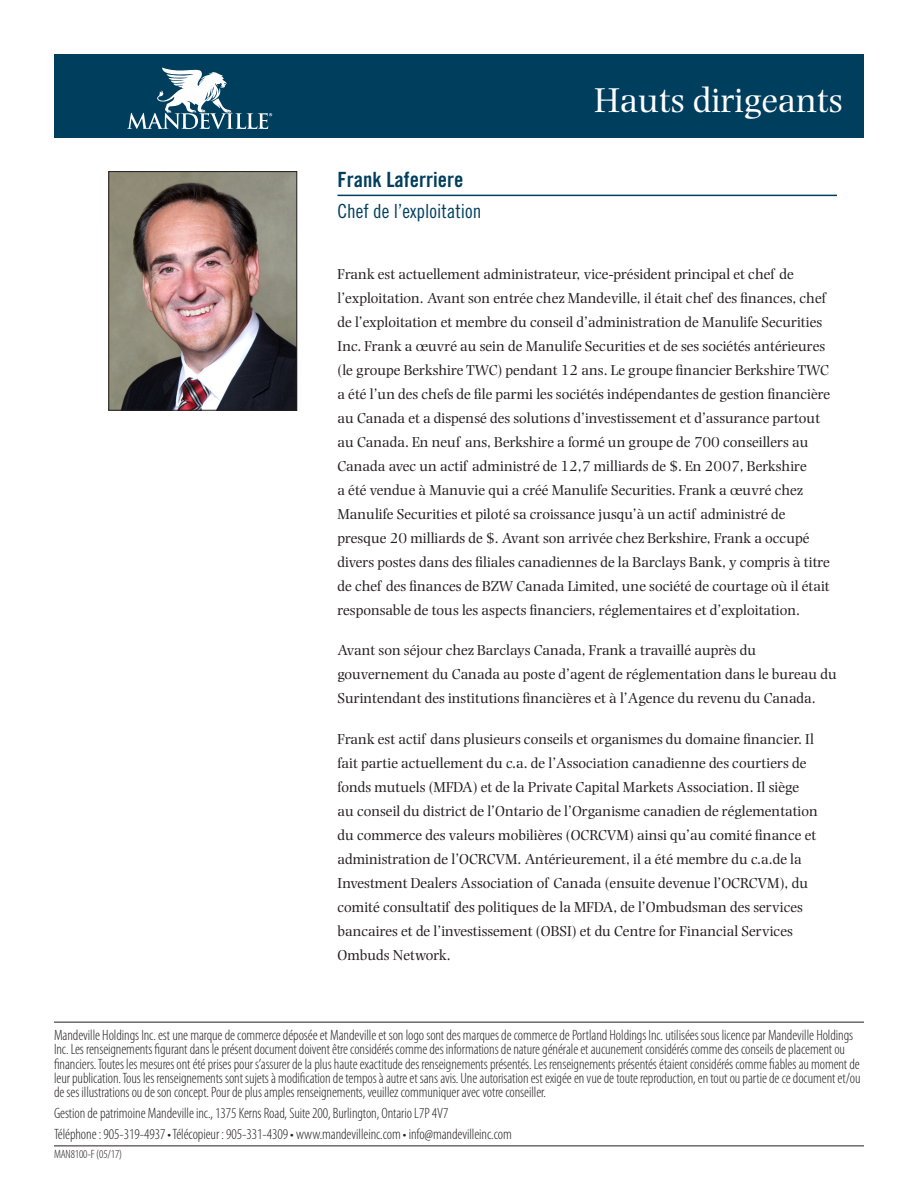
<style>
.page{position:relative;width:918px;height:1188px;background:#fff}
.page>*{position:absolute;margin:0;border:0;box-sizing:border-box;transform-origin:0 0}
.t1{font:36px "Photina";color:#fff}
.PM_Name{font:21px "Trade Gothic Bold Cond Twenty";color:#003e5e}
.PM_Job_Title{font:19.5px "Trade Gothic Cond Eighteen";color:#003e5e}
.Bio_-_Body{font:15px/24px "Photina";color:#231f20}
.Disclaimer_text{font:300 condensed 15px/14.2px "Myriad Pro";letter-spacing:-.005em;color:#231f20}
.Disclaimer_text-2{font:300 condensed 12px "Myriad Pro";letter-spacing:-.01em;color:#231f20}
</style>
<div class="page">
<hr style="left:338px;top:195px;width:499px;height:1px;background:#003e5e">
<div style="left:54px;top:54px;width:810px;height:84px;background:#003e5e"></div>
<img style="left:111px;top:173px;width:184px;height:235px">
<div style="left:109px;top:171px;width:188px;height:239px;border:1px solid #231f20"></div>
<svg style="left:127px;top:68px;width:145px;height:61px"></svg>
<hr style="left:54px;top:1146px;width:810px;height:1px;background:#231f20">
<hr style="left:54px;top:1022px;width:810px;height:1px;background:#231f20">
<p class="PM_Name" style="left:338px;top:167px;width:127px">Frank Laferriere</p>
<p class="PM_Job_Title" style="left:338px;top:200px;width:146px">Chef de l’exploitation</p>
<p class="t1" style="left:594px;top:79px;width:250px">Hauts dirigeants</p>
<p class="Bio_-_Body" style="left:338px;top:262px;width:494px">Frank est actuellement administrateur, vice-président principal et chef de l’exploitation. Avant son entrée chez Mandeville, il était chef des finances, chef de l’exploitation et membre du conseil d’administration de Manulife Securities Inc. Frank a œuvré au sein de Manulife Securities et de ses sociétés antérieures (le groupe Berkshire TWC) pendant 12 ans. Le groupe financier Berkshire TWC a été l’un des chefs de file parmi les sociétés indépendantes de gestion financière au Canada et a dispensé des solutions d’investissement et d’assurance partout au Canada. En neuf ans, Berkshire a formé un groupe de 700 conseillers au Canada avec un actif administré de 12,7 milliards de $. En 2007, Berkshire<br>a été vendue à Manuvie qui a créé Manulife Securities. Frank a œuvré chez Manulife Securities et piloté sa croissance jusqu’à un actif administré de presque 20 milliards de $. Avant son arrivée chez Berkshire, Frank a occupé divers postes dans des filiales canadiennes de la Barclays Bank, y compris à titre de chef des finances de BZW Canada Limited, une société de courtage où il était responsable de tous les aspects financiers, réglementaires et d’exploitation.</p>
<p class="Bio_-_Body" style="left:338px;top:639px;width:501px">Avant son séjour chez Barclays Canada, Frank a travaillé auprès du gouvernement du Canada au poste d’agent de réglementation dans le bureau du<br>Surintendant des institutions financières et à l’Agence du revenu du Canada.</p>
<p class="Bio_-_Body" style="left:338px;top:727px;width:482px">Frank est actif dans plusieurs conseils et organismes du domaine financier. Il fait partie actuellement du c.a. de l’Association canadienne des courtiers de fonds mutuels (MFDA) et de la Private Capital Markets Association. Il siège au conseil du district de l’Ontario de l’Organisme canadien de réglementation du commerce des valeurs mobilières (OCRCVM) ainsi qu’au comité finance et administration de l’OCRCVM. Antérieurement, il a été membre du c.a.de la Investment Dealers Association of Canada (ensuite devenue l’OCRCVM), du comité consultatif des politiques de la MFDA, de l’Ombudsman des services bancaires et de l’investissement (OBSI) et du Centre for Financial Services Ombuds Network.</p>
<p class="Disclaimer_text" style="left:54px;top:1028px;width:808px">Mandeville Holdings Inc. est une marque de commerce déposée et Mandeville et son logo sont des marques de commerce de Portland Holdings Inc. utilisées sous licence par Mandeville Holdings Inc. Les renseignements figurant dans le présent document doivent être considérés comme des informations de nature générale et aucunement considérés comme des conseils de placement ou financiers. Toutes les mesures ont été prises pour s’assurer de la plus haute exactitude des renseignements présentés. Les renseignements présentés étaient considérés comme fiables au moment de leur publication. Tous les renseignements sont sujets à modification de tempos à autre et sans avis. Une autorisation est exigée en vue de toute reproduction, en tout ou partie de ce document et/ou de ses illustrations ou de son concept. Pour de plus amples renseignements, veuillez communiquer avec votre conseiller.</p>
<p class="Disclaimer_text" style="left:54px;top:1106px;width:396px">Gestion de patrimoine Mandeville inc., 1375 Kerns Road, Suite 200, Burlington, Ontario L7P 4V7</p>
<p class="Disclaimer_text" style="left:54px;top:1127px;width:459px">Téléphone : 905-319-4937 • Télécopieur : 905-331-4309 • www.mandevilleinc.com • info@mandevilleinc.com</p>
<p class="Disclaimer_text-2" style="left:54px;top:1147px;width:70px">MAN8100-F (05/17)</p>
</div>
